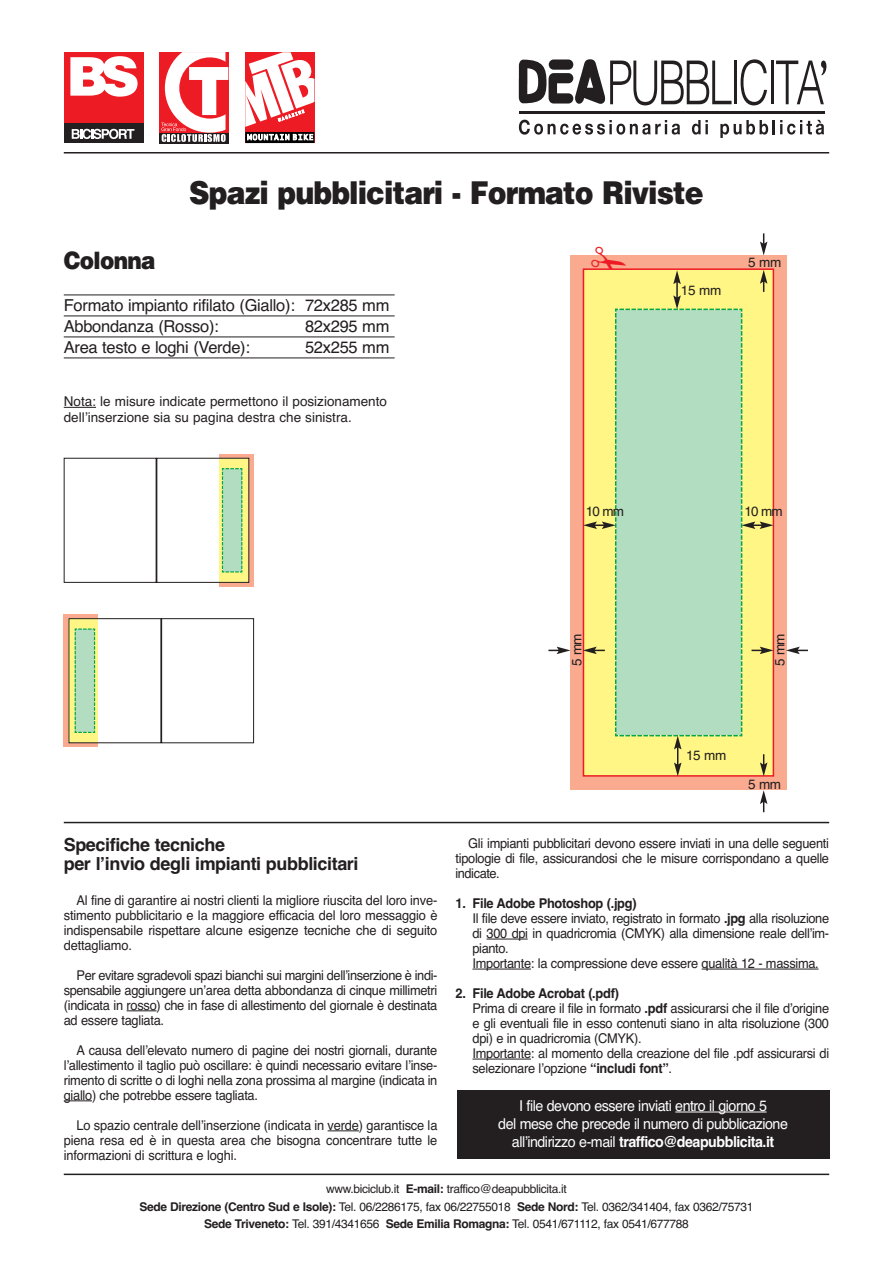
<style>
.page{position:relative;width:893px;height:1263px;background:#fff}
.page>*{position:absolute;margin:0;border:0;box-sizing:border-box;transform-origin:0 0}
.t1{font:900 31.5px "Helvetica";letter-spacing:-.035em;color:#231f20;scale:.9 1}
.t2{font:900 24px "Helvetica";letter-spacing:-.035em;color:#231f20;scale:.9 1}
.t3{font:700 18px/19.2px "Helvetica";letter-spacing:-.02em;color:#231f20}
.t4{font:16.5px/21px "Helvetica";letter-spacing:-.015em;color:#231f20}
.t5{font:15px/18.3px "Helvetica";letter-spacing:-.035em;color:#fff;text-align:center;scale:.95 1}
.t6{font:13.5px/15px "Helvetica";letter-spacing:-.02em;color:#231f20;text-align:justify;scale:.95 1}
.t7{font:13.5px/16.2px "Helvetica";color:#231f20}
.t8{font:13.5px "Helvetica";letter-spacing:-.02em;color:#231f20}
.t9{font:12px/17.5px "Helvetica";letter-spacing:-.03em;color:#231f20;text-align:center}
.s1{font-weight:700}
</style>
<div class="page">
<hr style="left:127px;top:1010px;width:30px;height:1px;background:#231f20">
<svg style="left:64px;top:1100px;width:28px;height:1px"></svg>
<hr style="left:328px;top:1130px;width:31px;height:1px;background:#231f20">
<hr style="left:487px;top:939px;width:41px;height:1px;background:#231f20">
<hr style="left:472px;top:969px;width:59px;height:1px;background:#231f20">
<hr style="left:702px;top:969px;width:116px;height:1px;background:#231f20">
<hr style="left:472px;top:1059px;width:59px;height:1px;background:#231f20">
<hr style="left:64px;top:152px;width:765px;height:1px;background:#231f20">
<hr style="left:64px;top:1173px;width:765px;height:2px;background:#231f20">
<hr style="left:64px;top:822px;width:765px;height:1px;background:#231f20">
<div style="left:457px;top:1090px;width:372px;height:68px;background:#231f20"></div>
<hr style="left:675px;top:1111px;width:92px;height:1px;background:#fff">
<hr style="left:519px;top:111px;width:305px;height:3px;background:#231f20">
<svg style="left:519px;top:59px;width:212px;height:46px"></svg>
<hr style="left:734px;top:61px;width:3px;height:43px;background:#231f20">
<svg style="left:741px;top:59px;width:26px;height:46px"></svg>
<hr style="left:771px;top:61px;width:3px;height:43px;background:#231f20">
<svg style="left:776px;top:61px;width:50px;height:43px"></svg>
<svg style="left:519px;top:120px;width:161px;height:15px"></svg>
<svg style="left:692px;top:120px;width:16px;height:15px"></svg>
<svg style="left:720px;top:120px;width:104px;height:18px"></svg>
<div style="left:64px;top:52px;width:79px;height:72px;background:#ed1c24"></div>
<div style="left:64px;top:124px;width:79px;height:19px;background:#231f20"></div>
<svg style="left:70px;top:56px;width:68px;height:41px"></svg>
<svg style="left:72px;top:129px;width:62px;height:10px"></svg>
<svg style="left:159px;top:52px;width:70px;height:92px"></svg>
<div style="left:159px;top:52px;width:69px;height:81px;background:#ed1c24"></div>
<div style="left:159px;top:133px;width:69px;height:10px;background:#211d1e"></div>
<svg style="left:161px;top:52px;width:67px;height:90px"></svg>
<svg style="left:245px;top:127px;width:70px;height:17px"></svg>
<div style="left:245px;top:52px;width:69px;height:91px;background:#ed1c24"></div>
<div style="left:245px;top:132px;width:69px;height:11px;background:#000"></div>
<svg style="left:247px;top:133px;width:66px;height:8px"></svg>
<svg style="left:245px;top:52px;width:70px;height:75px"></svg>
<hr style="left:64px;top:295px;width:331px;height:1px;background:#231f20">
<hr style="left:64px;top:316px;width:331px;height:1px;background:#231f20">
<hr style="left:64px;top:337px;width:331px;height:1px;background:#231f20">
<hr style="left:64px;top:358px;width:331px;height:1px;background:#231f20">
<hr style="left:64px;top:407px;width:32px;height:1px;background:#231f20">
<div style="left:219px;top:454px;width:34px;height:133px;background:#f9aa8f"></div>
<svg style="left:63px;top:457px;width:187px;height:126px"></svg>
<div style="left:64px;top:615px;width:34px;height:132px;background:#f9aa8f"></div>
<svg style="left:68px;top:618px;width:186px;height:125px"></svg>
<div style="left:570px;top:255px;width:216px;height:535px;background:#f9aa8f"></div>
<svg style="left:760px;top:790px;width:7px;height:22px"></svg>
<svg style="left:786px;top:647px;width:22px;height:7px"></svg>
<svg style="left:548px;top:647px;width:22px;height:7px"></svg>
<svg style="left:583px;top:233px;width:191px;height:543px;background:#d3e1a5"></svg>
<h1 class="t1" style="left:189px;top:181px;width:573px">Spazi pubblicitari - Formato Riviste</h1>
<h2 class="t2" style="left:64px;top:252px;width:103px">Colonna</h2>
<p class="t4" style="left:64px;top:296px;width:327px">Formato impianto rifilato (Giallo): 72x285 mm<br>Abbondanza (Rosso):</p>
<p class="t4" style="left:305px;top:317px;width:86px">82x295 mm</p>
<p class="t4" style="left:64px;top:338px;width:188px">Area testo e loghi (Verde):</p>
<p class="t4" style="left:305px;top:338px;width:86px">52x255 mm</p>
<p class="t7" style="left:64px;top:395px;width:325px">Nota: le misure indicate permettono il posizionamento dell’inserzione sia su pagina destra che sinistra.</p>
<p class="t8" style="left:681px;top:285px;width:42px">15 mm</p>
<p class="t8" style="left:748px;top:257px;width:35px">5 mm</p>
<p class="t8" style="left:586px;top:506px;width:40px">10 mm</p>
<p class="t8" style="left:745px;top:506px;width:40px">10 mm</p>
<p class="t8" style="left:572px;top:666px;width:35px;rotate:-90deg">5 mm</p>
<p class="t8" style="left:775px;top:666px;width:35px;rotate:-90deg">5 mm</p>
<p class="t8" style="left:686px;top:750px;width:42px">15 mm</p>
<p class="t8" style="left:748px;top:779px;width:35px">5 mm</p>
<h3 class="t3" style="left:64px;top:837px;width:296px">Specifiche tecniche<br>per l’invio degli impianti pubblicitari</h3>
<p class="t6" style="left:64px;top:894px;width:395px;text-indent:13px">Al fine di garantire ai nostri clienti la migliore riuscita del loro inve&shy;stimento pubblicitario e la maggiore efficacia del loro messaggio è indispensabile rispettare alcune esigenze tecniche che di seguito dettagliamo.</p>
<p class="t6" style="left:64px;top:969px;width:395px;text-indent:13px">Per evitare sgradevoli spazi bianchi sui margini dell’inserzione è indi&shy;spensabile aggiungere un’area detta abbondanza di cinque millimetri (indicata in rosso) che in fase di allestimento del giornale è destinata ad essere tagliata.</p>
<p class="t6" style="left:64px;top:1044px;width:395px;text-indent:13px">A causa dell’elevato numero di pagine dei nostri giornali, durante l’allestimento il taglio può oscillare: è quindi necessario evitare l’inse&shy;rimento di scritte o di loghi nella zona prossima al margine (indicata in giallo) che potrebbe essere tagliata.</p>
<p class="t6" style="left:64px;top:1119px;width:395px;text-indent:13px">Lo spazio centrale dell’inserzione (indicata in verde) garantisce la piena resa ed è in questa area che bisogna concentrare tutte le informazioni di scrittura e loghi.</p>
<p class="t6" style="left:455px;top:837px;width:395px;text-indent:13px">Gli impianti pubblicitari devono essere inviati in una delle seguenti tipologie di file, assicurandosi che le misure corrispondano a quelle indicate.</p>
<p class="t6" style="left:472px;top:897px;width:377px;text-align:left;text-indent:-17px"><span class="s1">1. File Adobe Photoshop (.jpg)<br></span>Il file deve essere inviato, registrato in formato <span class="s1">.jpg</span> alla risoluzione di 300 dpi in quadricromia (CMYK) alla dimensione reale dell’im&shy;pianto.<br>Importante: la compressione deve essere qualità 12 - massima.</p>
<p class="t6" style="left:472px;top:987px;width:377px;text-align:left;text-indent:-17px"><span class="s1">2. File Adobe Acrobat (.pdf)<br></span>Prima di creare il file in formato <span class="s1">.pdf</span> assicurarsi che il file d’origine e gli eventuali file in esso contenuti siano in alta risoluzione (300 dpi) e in quadricromia (CMYK).<br>Importante: al momento della creazione del file .pdf assicurarsi di selezionare l’opzione <span class="s1">“includi font”</span>.</p>
<p class="t5" style="left:498px;top:1098px;width:306px">I file devono essere inviati entro il giorno 5<br>del mese che precede il numero di pubblicazione all’indirizzo e-mail <span class="s1">traffico@deapubblicita.it</span></p>
<p class="t9" style="left:139px;top:1181px;width:616px">www.biciclub.it <span class="s1">E-mail:</span> traffico@deapubblicita.it<br><span class="s1">Sede Direzione (Centro Sud e Isole):</span> Tel. 06/2286175, fax 06/22755018 <span class="s1">Sede Nord:</span> Tel. 0362/341404, fax 0362/75731<br><span class="s1">Sede Triveneto:</span> Tel. 391/4341656 <span class="s1">Sede Emilia Romagna:</span> Tel. 0541/671112, fax 0541/677788</p>
</div>
